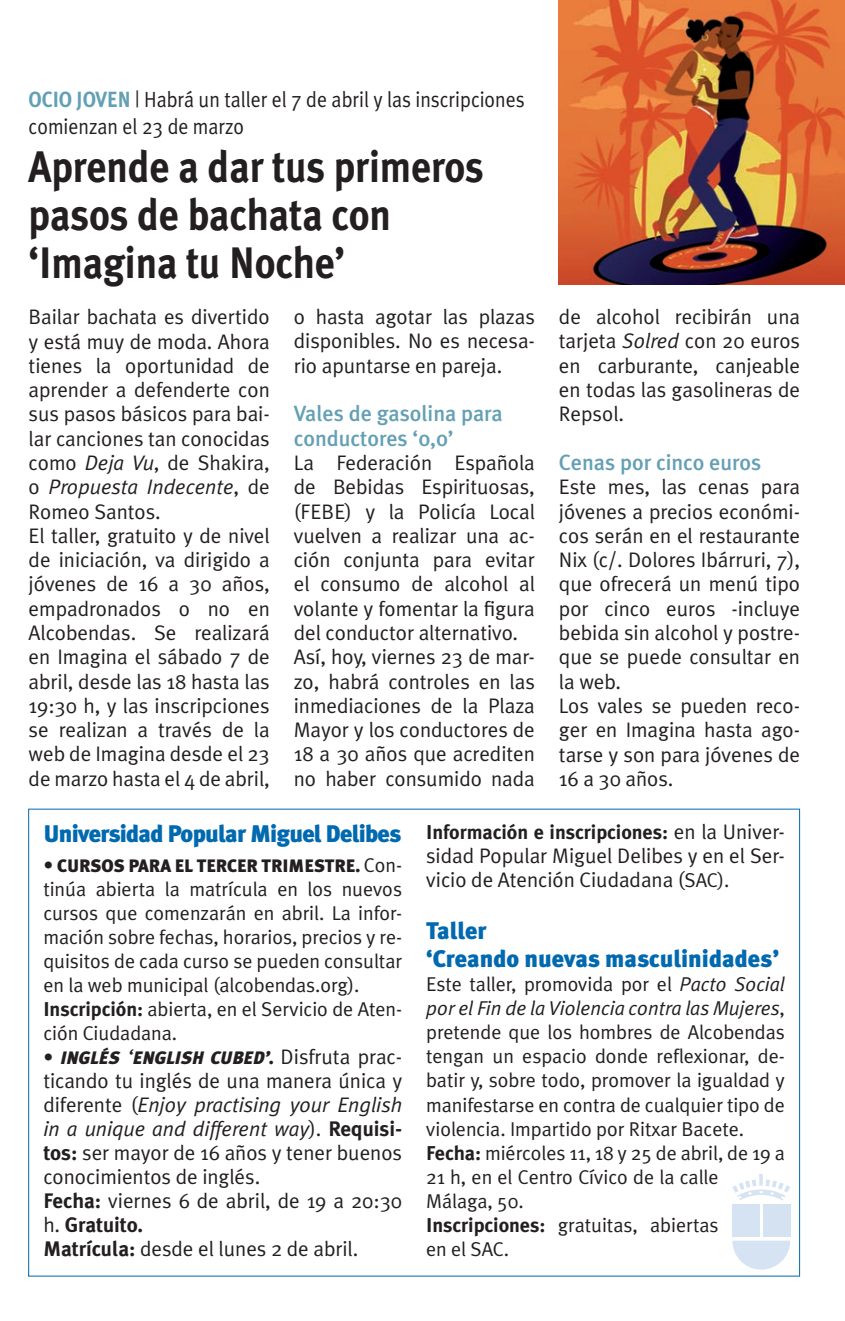
<style>
.page{position:relative;width:845px;height:1321px;background:#fff}
.page>*{position:absolute;margin:0;border:0;box-sizing:border-box;transform-origin:0 0}
.t1{font:700 44px/48px "Meta Plus";letter-spacing:-.005em;color:#231f20;scale:.9 1}
.t2{font:900 24px/28px "Meta Plus";letter-spacing:-.01em;color:#0169b0}
.t3{font:900 24px "Meta Plus";letter-spacing:-.03em;color:#0169b0}
.t4{font:22px/26.4px "Meta Plus Normal";color:#231f20;scale:.9 1}
.t5{font:500 22px/24.2px "Meta Plus";letter-spacing:-.005em;color:#64a0b4}
.t6{font:21px/24.2px "Meta Plus Normal";letter-spacing:-.005em;color:#231f20}
.t7{font:700 21px "Meta Plus";letter-spacing:-.005em;color:#231f20}
.t8{font:20px/24px "Meta Plus Normal";letter-spacing:-.005em;color:#231f20}
.t9{font:700 20px "Meta Plus";letter-spacing:-.005em;color:#231f20}
.t10{font:italic 900 18px "Meta Plus";letter-spacing:-.005em;color:#231f20}
.t11{font:900 18px "Meta Plus";letter-spacing:-.005em;color:#231f20}
.s1{font-family:"Meta Plus";font-weight:700;color:#64a0b4}
.s2{font-style:italic}
.s3{font-weight:700;font-size:19.8px}
.s4{font-family:"Meta Plus Normal";font-weight:400;font-size:20px}
.s5{font-family:"Meta Plus";font-weight:700}
.s6{font-weight:700;font-style:normal;font-size:19.8px}
.s7{font-family:"Meta Plus Normal";font-weight:400;font-size:21px}
.s8{font-family:"Meta Plus Normal";font-weight:400;font-style:normal;font-size:21px}
.s9{font-family:"Meta Plus Normal";font-weight:400}
.s10{font-size:20px}
</style>
<div class="page">
<img style="left:558px;top:0;width:287px;height:285px">
<svg style="left:28px;top:808px;width:772px;height:468px"></svg>
<div style="left:732px;top:1204px;width:27px;height:32px;background:#d6e3f3"></div>
<svg style="left:732px;top:1173px;width:58px;height:27px"></svg>
<svg style="left:732px;top:1240px;width:58px;height:29px"></svg>
<div style="left:763px;top:1204px;width:27px;height:32px;background:#d4e2f2"></div>
<p class="t4" style="left:29px;top:86px;width:553px"><span class="s1">OCIO JOVEN</span> | Habrá un taller el 7 de abril y las inscripciones comienzan el 23 de marzo</p>
<h1 class="t1" style="left:29px;top:142px;width:507px">Aprende a dar tus primeros pasos de bachata con ‘Imagina tu Noche’</h1>
<p class="t6" style="left:29px;top:304px;width:243px">Bailar bachata es divertido y está muy de moda. Ahora tienes la oportunidad de aprender a defenderte con sus pasos básicos para bai&shy;lar canciones tan conocidas como <span class="s2">Deja Vu</span>, de Shakira, o <span class="s2">Propuesta Indecente</span>, de<br>Romeo Santos.<br>El taller, gratuito y de nivel de iniciación, va dirigido a jóvenes de 16 a 30 años, empadronados o no en<br>Alcobendas. Se realizará en Imagina el sábado 7 de abril, desde las 18 hasta las<br>19:30 h, y las inscripciones se realizan a través de la web de Imagina desde el 23 de marzo hasta el 4 de abril,</p>
<p class="t6" style="left:294px;top:304px;width:243px;text-align:justify">o hasta agotar las plazas disponibles. No es necesa&shy;rio apuntarse en pareja.</p>
<p class="t5" style="left:294px;top:401px;width:210px">Vales de gasolina para conductores ‘0,0’</p>
<p class="t6" style="left:294px;top:450px;width:243px">La Federación Española de Bebidas Espirituosas, (FEBE) y la Policía Local vuelven a realizar una ac&shy;ción conjunta para evitar el consumo de alcohol al volante y fomentar la figura del conductor alternativo.<br>Así, hoy, viernes 23 de mar&shy;zo, habrá controles en las inmediaciones de la Plaza<br>Mayor y los conductores de<br>18 a 30 años que acrediten no haber consumido nada</p>
<p class="t6" style="left:559px;top:304px;width:243px;text-align:justify">de alcohol recibirán una tarjeta <span class="s2">Solred</span> con 20 euros en carburante, canjeable en todas las gasolineras de Repsol.</p>
<p class="t5" style="left:559px;top:450px;width:204px">Cenas por cinco euros</p>
<p class="t6" style="left:559px;top:474px;width:243px">Este mes, las cenas para jóvenes a precios económi&shy;cos serán en el restaurante<br>Nix (c/. Dolores Ibárruri, 7), que ofrecerá un menú tipo por cinco euros -incluye bebida sin alcohol y postre&shy;que se puede consultar en la web.<br>Los vales se pueden reco&shy;ger en Imagina hasta ago&shy;tarse y son para jóvenes de<br>16 a 30 años.</p>
<p class="t3" style="left:43px;top:819px;width:359px">Universidad Popular Miguel Delibes</p>
<p class="t11" style="left:43px;top:854px;width:360px"><span class="s3">•</span> CURSOS PARA EL TERCER TRIMESTRE. <span class="s4">Con-</span></p>
<p class="t8" style="left:43px;top:876px;width:360px">tinúa abierta la matrícula en los nuevos cursos que comenzarán en abril. La infor&shy;mación sobre fechas, horarios, precios y re&shy;quisitos de cada curso se pueden consultar en la web municipal (alcobendas.org).<br><span class="s5">Inscripción:</span> abierta, en el Servicio de Aten&shy;ción Ciudadana.</p>
<p class="t10" style="left:43px;top:1047px;width:360px"><span class="s6">•</span> INGLÉS <span class="s7">‘</span>ENGLISH CUBED’. <span class="s8">Disfruta prac-</span></p>
<p class="t6" style="left:43px;top:1068px;width:360px">ticando tu inglés de una manera única y diferente (<span class="s2">Enjoy practising your English in a unique and different way</span>). <span class="s5">Requisi&shy;tos:</span> ser mayor de 16 años y tener buenos conocimientos de inglés.<br><span class="s5">Fecha:</span> viernes 6 de abril, de 19 a 20:30</p>
<p class="t7" style="left:43px;top:1212px;width:101px"><span class="s9">h.</span> Gratuito.</p>
<p class="t6" style="left:43px;top:1236px;width:316px"><span class="s5">Matrícula:</span> desde el lunes 2 de abril.</p>
<p class="t9" style="left:426px;top:820px;width:360px">Información e inscripciones: <span class="s7">en la Univer-</span></p>
<p class="t6" style="left:426px;top:843px;width:360px">sidad Popular Miguel Delibes y en el Ser&shy;vicio de Atención Ciudadana (<span class="s10">SAC).</span></p>
<p class="t2" style="left:426px;top:917px;width:354px">Taller<br>‘Creando nuevas masculinidades’</p>
<p class="t8" style="left:426px;top:972px;width:360px">Este taller, promovida por el <span class="s2">Pacto Social por el Fin de la Violencia contra las Mujeres</span>, pretende que los hombres de Alcobendas tengan un espacio donde reflexionar, de&shy;batir y, sobre todo, promover la igualdad y manifestarse en contra de cualquier tipo de violencia. Impartido por Ritxar Bacete.<br><span class="s5">Fecha:</span> miércoles 11, 18 y 25 de abril, de 19 a 21 h, en el Centro Cívico de la calle Málaga, 50.<br><span class="s5">Inscripciones:</span> gratuitas, abiertas<br>en el SAC.</p>
</div>
